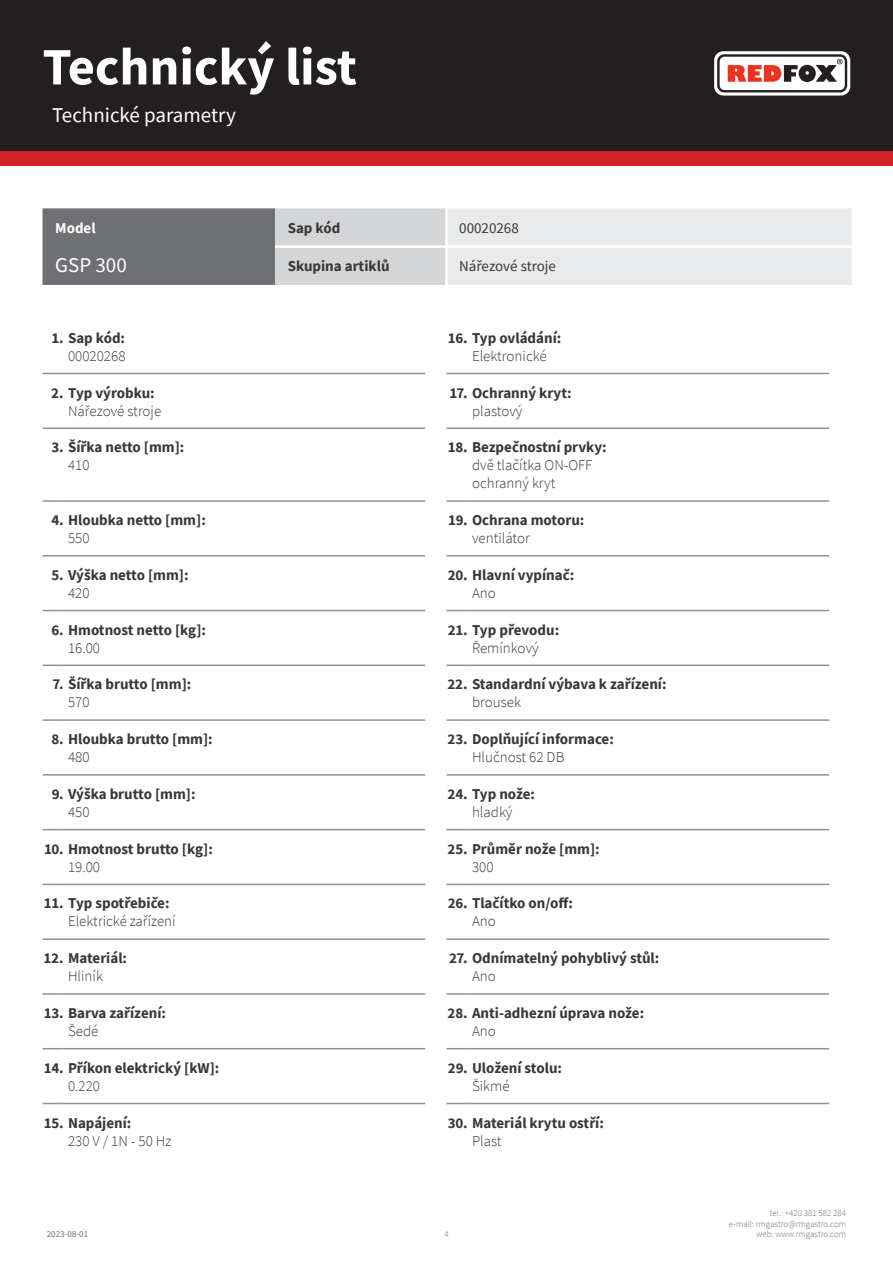
<style>
.page{position:relative;width:893px;height:1263px;background:#fff}
.page>*{position:absolute;margin:0;border:0;box-sizing:border-box;transform-origin:0 0}
.t1{font:700 52.5px "Source Sans Pro";color:#fff}
.kapitola{font:21px "Source Sans Pro";color:#fff}
.tabulka_-_headline{font:21px "Source Sans Pro";color:#fff}
.WebTechnicalNr{font:700 15px "Source Sans Pro";color:#383839}
.WebTechnicalValue{font:300 15px/18px "Source Sans Pro";color:#383839}
.tabulka_-_text{font:15px "Source Sans Pro";color:#383839}
.tabulka_-_text-2{font:700 15px "Source Sans Pro";color:#383839}
.tabulka_-_text-3{font:700 15px "Source Sans Pro";color:#fff}
.t2{font:300 9px/10.8px "Source Sans Pro";color:#6f7073;text-align:right}
.t3{font:9px "Source Sans Pro";color:#6f7073}
</style>
<div class="page">
<div style="left:0;top:0;width:893px;height:166px;background:#d1232a"></div>
<div style="left:0;top:0;width:893px;height:151px;background:#231f20"></div>
<svg style="left:714px;top:51px;width:136px;height:45px"></svg>
<hr style="left:64px;top:373px;width:361px;height:1px;background:#8f9194">
<hr style="left:64px;top:427px;width:361px;height:2px;background:#8f9194">
<hr style="left:64px;top:500px;width:361px;height:2px;background:#8f9194">
<hr style="left:64px;top:555px;width:361px;height:1px;background:#8f9194">
<hr style="left:64px;top:610px;width:361px;height:1px;background:#8f9194">
<hr style="left:64px;top:665px;width:361px;height:1px;background:#8f9194">
<hr style="left:64px;top:719px;width:361px;height:2px;background:#8f9194">
<hr style="left:64px;top:774px;width:361px;height:2px;background:#8f9194">
<hr style="left:64px;top:829px;width:361px;height:1px;background:#8f9194">
<hr style="left:64px;top:884px;width:361px;height:1px;background:#8f9194">
<hr style="left:64px;top:938px;width:361px;height:2px;background:#8f9194">
<hr style="left:64px;top:993px;width:361px;height:2px;background:#8f9194">
<hr style="left:64px;top:1048px;width:361px;height:1px;background:#8f9194">
<hr style="left:64px;top:1103px;width:361px;height:1px;background:#8f9194">
<hr style="left:468px;top:373px;width:361px;height:1px;background:#8f9194">
<hr style="left:468px;top:427px;width:361px;height:2px;background:#8f9194">
<hr style="left:468px;top:500px;width:361px;height:2px;background:#8f9194">
<hr style="left:468px;top:555px;width:361px;height:1px;background:#8f9194">
<hr style="left:468px;top:610px;width:361px;height:1px;background:#8f9194">
<hr style="left:468px;top:665px;width:361px;height:1px;background:#8f9194">
<hr style="left:468px;top:719px;width:361px;height:2px;background:#8f9194">
<hr style="left:468px;top:774px;width:361px;height:2px;background:#8f9194">
<hr style="left:468px;top:829px;width:361px;height:1px;background:#8f9194">
<hr style="left:468px;top:884px;width:361px;height:1px;background:#8f9194">
<hr style="left:468px;top:938px;width:361px;height:2px;background:#8f9194">
<hr style="left:468px;top:993px;width:361px;height:2px;background:#8f9194">
<hr style="left:468px;top:1048px;width:361px;height:1px;background:#8f9194">
<hr style="left:468px;top:1103px;width:361px;height:1px;background:#8f9194">
<svg style="left:446px;top:373px;width:22px;height:1px"></svg>
<hr style="left:446px;top:427px;width:22px;height:2px;background:#8f9194">
<hr style="left:446px;top:500px;width:22px;height:2px;background:#8f9194">
<svg style="left:446px;top:555px;width:22px;height:1px"></svg>
<svg style="left:446px;top:610px;width:22px;height:1px"></svg>
<svg style="left:446px;top:665px;width:22px;height:1px"></svg>
<hr style="left:446px;top:719px;width:22px;height:2px;background:#8f9194">
<hr style="left:446px;top:774px;width:22px;height:2px;background:#8f9194">
<svg style="left:446px;top:829px;width:22px;height:1px"></svg>
<svg style="left:446px;top:884px;width:22px;height:1px"></svg>
<hr style="left:446px;top:938px;width:22px;height:2px;background:#8f9194">
<hr style="left:446px;top:993px;width:22px;height:2px;background:#8f9194">
<svg style="left:446px;top:1048px;width:22px;height:1px"></svg>
<svg style="left:446px;top:1103px;width:22px;height:1px"></svg>
<svg style="left:43px;top:373px;width:21px;height:1px"></svg>
<hr style="left:43px;top:427px;width:21px;height:2px;background:#8f9194">
<hr style="left:43px;top:500px;width:21px;height:2px;background:#8f9194">
<svg style="left:43px;top:555px;width:21px;height:1px"></svg>
<svg style="left:43px;top:610px;width:21px;height:1px"></svg>
<svg style="left:43px;top:665px;width:21px;height:1px"></svg>
<hr style="left:43px;top:719px;width:21px;height:2px;background:#8f9194">
<hr style="left:43px;top:774px;width:21px;height:2px;background:#8f9194">
<svg style="left:43px;top:829px;width:21px;height:1px"></svg>
<svg style="left:43px;top:884px;width:21px;height:1px"></svg>
<hr style="left:43px;top:938px;width:21px;height:2px;background:#8f9194">
<hr style="left:43px;top:993px;width:21px;height:2px;background:#8f9194">
<svg style="left:43px;top:1048px;width:21px;height:1px"></svg>
<svg style="left:43px;top:1103px;width:21px;height:1px"></svg>
<svg style="left:43px;top:208px;width:809px;height:77px;background:#c0c1c3"></svg>
<hr style="left:445px;top:208px;width:3px;height:37px;background:#fff">
<hr style="left:275px;top:245px;width:171px;height:3px;background:#fff">
<hr style="left:446px;top:245px;width:406px;height:3px;background:#fff">
<hr style="left:445px;top:248px;width:3px;height:37px;background:#fff">
<h1 class="t1" style="left:43px;top:31px;width:316px">Technický list</h1>
<p class="kapitola" style="left:52px;top:101px;width:185px">Technické parametry</p>
<p class="tabulka_-_text-3" style="left:55px;top:218px;width:42px">Model</p>
<p class="tabulka_-_text-2" style="left:288px;top:218px;width:54px">Sap kód</p>
<p class="tabulka_-_text" style="left:459px;top:219px;width:61px">00020268</p>
<p class="tabulka_-_headline" style="left:55px;top:251px;width:73px">GSP 300</p>
<p class="tabulka_-_text-2" style="left:288px;top:256px;width:103px">Skupina artiklů</p>
<p class="tabulka_-_text" style="left:459px;top:257px;width:98px">Nářezové stroje</p>
<p class="WebTechnicalNr" style="left:51px;top:328px;width:75px">1. Sap kód:</p>
<p class="WebTechnicalValue" style="left:68px;top:347px;width:59px">00020268</p>
<p class="WebTechnicalNr" style="left:448px;top:328px;width:115px">16. Typ ovládání:</p>
<p class="WebTechnicalValue" style="left:472px;top:347px;width:76px">Elektronické</p>
<p class="WebTechnicalNr" style="left:51px;top:382px;width:105px">2. Typ výrobku:</p>
<p class="WebTechnicalValue" style="left:68px;top:401px;width:95px">Nářezové stroje</p>
<p class="WebTechnicalNr" style="left:450px;top:382px;width:124px">17. Ochranný kryt:</p>
<p class="WebTechnicalValue" style="left:472px;top:401px;width:52px">plastový</p>
<p class="WebTechnicalNr" style="left:52px;top:437px;width:134px">3. Šířka netto [mm]:</p>
<p class="WebTechnicalValue" style="left:68px;top:456px;width:23px">410</p>
<p class="WebTechnicalNr" style="left:448px;top:437px;width:160px">18. Bezpečnostní prvky:</p>
<p class="WebTechnicalValue" style="left:472px;top:456px;width:122px">dvě tlačítka ON-OFF ochranný kryt</p>
<p class="WebTechnicalNr" style="left:51px;top:510px;width:156px">4. Hloubka netto [mm]:</p>
<p class="WebTechnicalValue" style="left:68px;top:529px;width:23px">550</p>
<p class="WebTechnicalNr" style="left:448px;top:510px;width:138px">19. Ochrana motoru:</p>
<p class="WebTechnicalValue" style="left:472px;top:529px;width:59px">ventilátor</p>
<p class="WebTechnicalNr" style="left:52px;top:565px;width:139px">5. Výška netto [mm]:</p>
<p class="WebTechnicalValue" style="left:68px;top:584px;width:23px">420</p>
<p class="WebTechnicalNr" style="left:448px;top:565px;width:128px">20. Hlavní vypínač:</p>
<p class="WebTechnicalValue" style="left:472px;top:584px;width:25px">Ano</p>
<p class="WebTechnicalNr" style="left:51px;top:619px;width:156px">6. Hmotnost netto [kg]:</p>
<p class="WebTechnicalValue" style="left:68px;top:639px;width:34px">16.00</p>
<p class="WebTechnicalNr" style="left:448px;top:619px;width:113px">21. Typ převodu:</p>
<p class="WebTechnicalValue" style="left:472px;top:639px;width:68px">Řemínkový</p>
<p class="WebTechnicalNr" style="left:53px;top:674px;width:140px">7. Šířka brutto [mm]:</p>
<p class="WebTechnicalValue" style="left:68px;top:693px;width:23px">570</p>
<p class="WebTechnicalNr" style="left:447px;top:674px;width:221px">22. Standardní výbava k zařízení:</p>
<p class="WebTechnicalValue" style="left:472px;top:693px;width:50px">brousek</p>
<p class="WebTechnicalNr" style="left:51px;top:729px;width:163px">8. Hloubka brutto [mm]:</p>
<p class="WebTechnicalValue" style="left:68px;top:748px;width:23px">480</p>
<p class="WebTechnicalNr" style="left:448px;top:729px;width:168px">23. Doplňující informace:</p>
<p class="WebTechnicalValue" style="left:472px;top:748px;width:94px">Hlučnost 62 DB</p>
<p class="WebTechnicalNr" style="left:52px;top:784px;width:145px">9. Výška brutto [mm]:</p>
<p class="WebTechnicalValue" style="left:68px;top:803px;width:23px">450</p>
<p class="WebTechnicalNr" style="left:448px;top:784px;width:89px">24. Typ nože:</p>
<p class="WebTechnicalValue" style="left:472px;top:803px;width:42px">hladký</p>
<p class="WebTechnicalNr" style="left:44px;top:838px;width:170px">10. Hmotnost brutto [kg]:</p>
<p class="WebTechnicalValue" style="left:68px;top:858px;width:34px">19.00</p>
<p class="WebTechnicalNr" style="left:448px;top:838px;width:154px">25. Průměr nože [mm]:</p>
<p class="WebTechnicalValue" style="left:472px;top:858px;width:23px">300</p>
<p class="WebTechnicalNr" style="left:44px;top:893px;width:127px">11. Typ spotřebiče:</p>
<p class="WebTechnicalValue" style="left:68px;top:912px;width:109px">Elektrické zařízení</p>
<p class="WebTechnicalNr" style="left:448px;top:893px;width:127px">26. Tlačítko on/off:</p>
<p class="WebTechnicalValue" style="left:472px;top:912px;width:25px">Ano</p>
<p class="WebTechnicalNr" style="left:44px;top:948px;width:85px">12. Materiál:</p>
<p class="WebTechnicalValue" style="left:68px;top:967px;width:36px">Hliník</p>
<p class="WebTechnicalNr" style="left:449px;top:948px;width:212px">27. Odnímatelný pohyblivý stůl:</p>
<p class="WebTechnicalValue" style="left:472px;top:967px;width:25px">Ano</p>
<p class="WebTechnicalNr" style="left:44px;top:1003px;width:124px">13. Barva zařízení:</p>
<p class="WebTechnicalValue" style="left:68px;top:1022px;width:32px">Šedé</p>
<p class="WebTechnicalNr" style="left:448px;top:1003px;width:198px">28. Anti-adhezní úprava nože:</p>
<p class="WebTechnicalValue" style="left:472px;top:1022px;width:25px">Ano</p>
<p class="WebTechnicalNr" style="left:44px;top:1057px;width:177px">14. Příkon elektrický [kW]:</p>
<p class="WebTechnicalValue" style="left:68px;top:1077px;width:34px">0.220</p>
<p class="WebTechnicalNr" style="left:448px;top:1057px;width:116px">29. Uložení stolu:</p>
<p class="WebTechnicalValue" style="left:472px;top:1077px;width:39px">Šikmé</p>
<p class="WebTechnicalNr" style="left:44px;top:1112px;width:89px">15. Napájení:</p>
<p class="WebTechnicalValue" style="left:68px;top:1131px;width:105px">230 V / 1N - 50 Hz</p>
<p class="WebTechnicalNr" style="left:448px;top:1112px;width:158px">30. Materiál krytu ostří:</p>
<p class="WebTechnicalValue" style="left:472px;top:1131px;width:31px">Plast</p>
<p class="t3" style="left:47px;top:1229px;width:43px">2023-08-01</p>
<p class="t2" style="left:444px;top:1229px;width:6px">4</p>
<p class="t2" style="left:729px;top:1207px;width:119px">tel.: +420 381 582 284<br>e-mail: rmgastro@rmgastro.com web: www.rmgastro.com</p>
</div>
